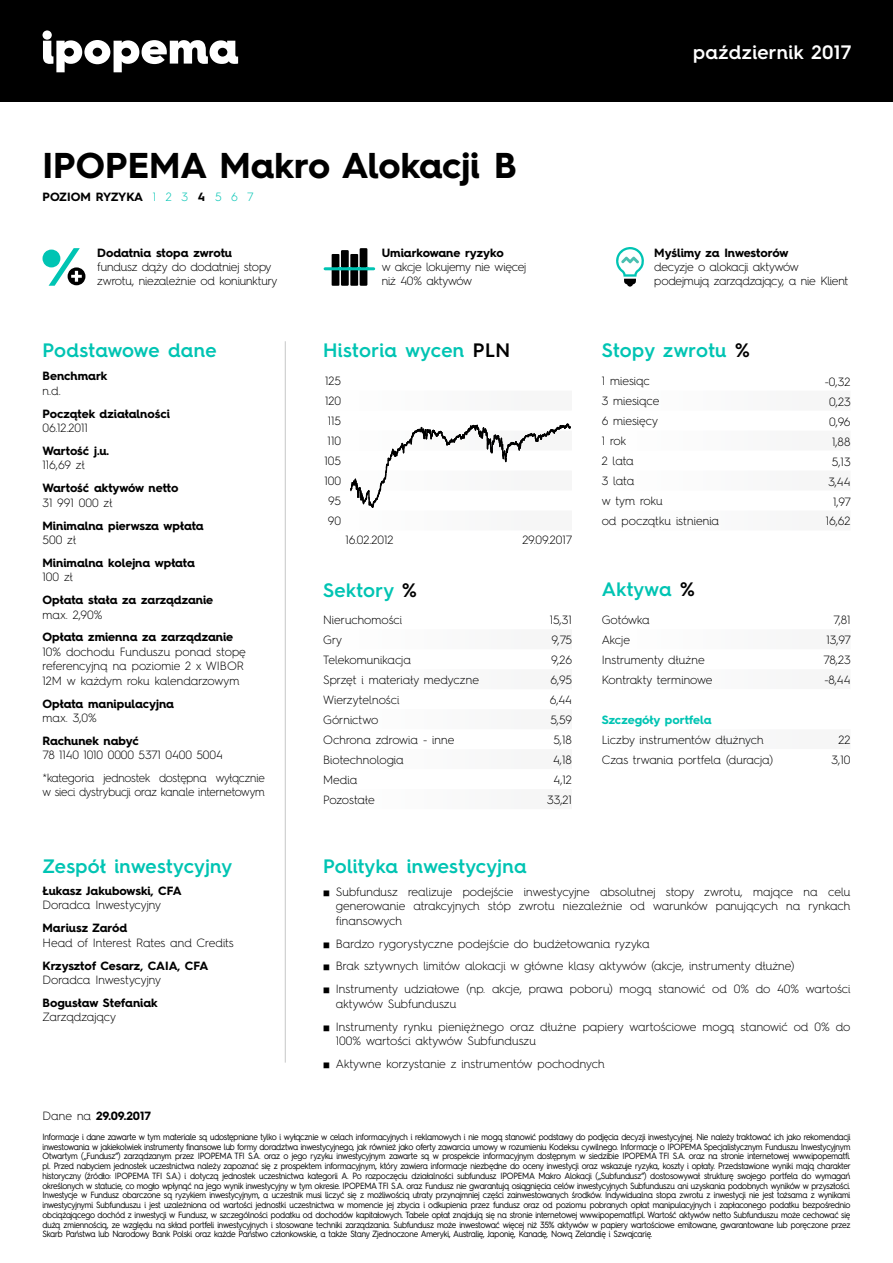
<style>
.page{position:relative;width:893px;height:1263px;background:#fff}
.page>*{position:absolute;margin:0;border:0;box-sizing:border-box;transform-origin:0 0}
.t1{font:700 36px "Hurme Geometric Sans 4";color:#000}
.t2{font:600 19.5px "Hurme Geometric Sans 4";letter-spacing:.02em;color:#00c4b3}
.t3{font:600 19.5px "Hurme Geometric Sans 4";letter-spacing:.02em;color:#fff}
.t4{font:300 12px/20px "Hurme Geometric Sans 4";letter-spacing:-.005em;color:#000}
.t5{font:700 12px "Hurme Geometric Sans 4";letter-spacing:-.005em;color:#000}
.t6{font:300 12px/14.4px "Hurme Geometric Sans 4";letter-spacing:-.005em;color:#000;scale:.96 1}
.t7{font:700 12px "Hurme Geometric Sans 4";color:#00c4b3}
.t8{font:300 12px "Hurme Geometric Sans 4";letter-spacing:-.025em;color:#000}
.t9{font:9px/9.8px "Hurme Geometric Sans 4";letter-spacing:-.03em;color:#000;text-align:justify;scale:.92 1}
.s1{font-weight:300;color:#00c4b3}
.s2{color:#000}
.s3{font-weight:300}
</style>
<div class="page">
<div style="left:0;top:0;width:893px;height:102px;background:#000"></div>
<svg style="left:43px;top:30px;width:195px;height:42px"></svg>
<hr style="left:285px;top:341px;width:1px;height:721px;background:#c6c7c8">
<svg style="left:43px;top:248px;width:42px;height:38px"></svg>
<hr style="left:325px;top:267px;width:14px;height:3px;background:#00c4b3">
<svg style="left:332px;top:248px;width:42px;height:38px"></svg>
<svg style="left:616px;top:247px;width:28px;height:40px"></svg>
<svg style="left:350px;top:423px;width:221px;height:85px"></svg>
<h1 class="t1" style="left:43px;top:140px;width:476px">IPOPEMA Makro Alokacji B</h1>
<h3 class="t5" style="left:43px;top:188px;width:212px">POZIOM RYZYKA <span class="s1">1 2 3</span> 4 <span class="s1">5 6 7</span></h3>
<h3 class="t5" style="left:97px;top:244px;width:136px">Dodatnia stopa zwrotu</h3>
<h3 class="t4" style="left:97px;top:259px;width:182px;line-height:14.4px">fundusz dąży do dodatniej stopy zwrotu, niezależnie od koniunktury</h3>
<h3 class="t5" style="left:382px;top:244px;width:124px">Umiarkowane ryzyko</h3>
<h3 class="t4" style="left:382px;top:259px;width:146px;line-height:14.4px">w akcje lokujemy nie więcej niż 40% aktywów</h3>
<h2 class="t3" style="left:693px;top:39px;width:160px">październik 2017</h2>
<h3 class="t5" style="left:654px;top:244px;width:136px">Myślimy za Inwestorów</h3>
<h3 class="t4" style="left:654px;top:259px;width:196px;line-height:14.4px">decyzje o alokacji aktywów podejmują zarządzający, a nie Klient</h3>
<h2 class="t2" style="left:43px;top:336px;width:176px">Podstawowe dane</h2>
<h2 class="t2" style="left:323px;top:336px;width:188px">Historia wycen <span class="s2">PLN</span></h2>
<h2 class="t2" style="left:602px;top:336px;width:150px">Stopy zwrotu <span class="s2">%</span></h2>
<h3 class="t5" style="left:43px;top:368px;width:67px">Benchmark</h3>
<h3 class="t4" style="left:43px;top:380px;width:20px">n.d.</h3>
<h3 class="t5" style="left:43px;top:405px;width:129px">Początek działalności</h3>
<h3 class="t4" style="left:43px;top:418px;width:47px">06.12.2011</h3>
<h3 class="t5" style="left:43px;top:442px;width:68px">Wartość j.u.</h3>
<h3 class="t4" style="left:43px;top:455px;width:44px">116,69 zł</h3>
<h3 class="t5" style="left:43px;top:480px;width:138px">Wartość aktywów netto</h3>
<h3 class="t4" style="left:43px;top:492px;width:72px">31 991 000 zł</h3>
<h3 class="t5" style="left:43px;top:517px;width:163px">Minimalna pierwsza wpłata</h3>
<h3 class="t4" style="left:43px;top:529px;width:35px">500 zł</h3>
<h3 class="t5" style="left:43px;top:554px;width:154px">Minimalna kolejna wpłata</h3>
<h3 class="t4" style="left:43px;top:567px;width:32px">100 zł</h3>
<h3 class="t5" style="left:43px;top:591px;width:172px">Opłata stała za zarządzanie</h3>
<h3 class="t4" style="left:43px;top:604px;width:62px">max. 2,90%</h3>
<h3 class="t5" style="left:43px;top:629px;width:192px">Opłata zmienna za zarządzanie</h3>
<h3 class="t4" style="left:43px;top:644px;width:205px;line-height:14.4px">10% dochodu Funduszu ponad stopę referencyjną na poziomie 2 x WIBOR<br>12M w każdym roku kalendarzowym</h3>
<h3 class="t5" style="left:43px;top:695px;width:133px">Opłata manipulacyjna</h3>
<h3 class="t4" style="left:43px;top:707px;width:56px">max. 3,0%</h3>
<h3 class="t5" style="left:43px;top:732px;width:98px">Rachunek nabyć</h3>
<h3 class="t4" style="left:43px;top:745px;width:182px">78 1140 1010 0000 5371 0400 5004</h3>
<h3 class="t6" style="left:43px;top:770px;width:233px">*kategoria jednostek dostępna wyłącznie w sieci dystrybucji oraz kanale internetowym</h3>
<h2 class="t2" style="left:43px;top:852px;width:191px">Zespół inwestycyjny</h2>
<h3 class="t5" style="left:43px;top:882px;width:141px">Łukasz Jakubowski, CFA</h3>
<h3 class="t4" style="left:43px;top:895px;width:120px">Doradca Inwestycyjny</h3>
<h3 class="t5" style="left:43px;top:920px;width:86px">Mariusz Zaród</h3>
<h3 class="t4" style="left:43px;top:932px;width:193px">Head of Interest Rates and Credits</h3>
<h3 class="t5" style="left:43px;top:957px;width:167px">Krzysztof Cesarz, CAIA, CFA</h3>
<h3 class="t4" style="left:43px;top:969px;width:120px">Doradca Inwestycyjny</h3>
<h3 class="t5" style="left:43px;top:994px;width:117px">Bogusław Stefaniak</h3>
<h3 class="t4" style="left:43px;top:1007px;width:75px">Zarządzający</h3>
<h3 class="t5" style="left:43px;top:1108px;width:110px"><span class="s3">Dane na</span> 29.09.2017</h3>
<h3 class="t4" style="left:324px;top:371px;width:18px;text-align:center">125<br>120<br>115<br>110<br>105<br>100<br>95<br>90</h3>
<h3 class="t4" style="left:345px;top:529px;width:50px">16.02.2012</h3>
<h3 class="t4" style="left:522px;top:530px;width:52px">29.09.2017</h3>
<h3 class="t4" style="left:602px;top:371px;width:119px">1 miesiąc<br>3 miesiące<br>6 miesięcy<br>1 rok<br>2 lata<br>3 lata<br>w tym roku<br>od początku istnienia</h3>
<h2 class="t2" style="left:323px;top:577px;width:95px">Sektory <span class="s2">%</span></h2>
<h2 class="t2" style="left:602px;top:575px;width:95px">Aktywa <span class="s2">%</span></h2>
<h3 class="t4" style="left:825px;top:371px;width:28px;text-align:right">-0,32<br>0,23<br>0,96<br>1,88<br>5,13<br>3,44<br>1,97<br>16,62</h3>
<h3 class="t4" style="left:323px;top:610px;width:81px">Nieruchomości</h3>
<h3 class="t4" style="left:550px;top:610px;width:24px">15,31</h3>
<h3 class="t4" style="left:323px;top:630px;width:20px">Gry</h3>
<h3 class="t4" style="left:551px;top:630px;width:22px">9,75</h3>
<h3 class="t4" style="left:323px;top:650px;width:89px">Telekomunikacja</h3>
<h3 class="t4" style="left:551px;top:650px;width:22px">9,26</h3>
<h3 class="t4" style="left:323px;top:670px;width:157px">Sprzęt i materiały medyczne</h3>
<h3 class="t4" style="left:551px;top:670px;width:23px">6,95</h3>
<h3 class="t4" style="left:323px;top:690px;width:78px">Wierzytelności</h3>
<h3 class="t4" style="left:550px;top:690px;width:24px">6,44</h3>
<h3 class="t4" style="left:323px;top:710px;width:57px">Górnictwo</h3>
<h3 class="t4" style="left:550px;top:710px;width:23px">5,59</h3>
<h3 class="t4" style="left:323px;top:730px;width:133px">Ochrona zdrowia - inne</h3>
<h3 class="t4" style="left:553px;top:730px;width:20px">5,18</h3>
<h3 class="t4" style="left:323px;top:750px;width:82px">Biotechnologia</h3>
<h3 class="t4" style="left:553px;top:750px;width:20px">4,18</h3>
<h3 class="t4" style="left:323px;top:770px;width:36px">Media</h3>
<h3 class="t4" style="left:554px;top:770px;width:20px">4,12</h3>
<h3 class="t8" style="left:323px;top:792px;width:53px">Pozostałe</h3>
<h3 class="t4" style="left:547px;top:789px;width:26px">33,21</h3>
<h2 class="t2" style="left:323px;top:852px;width:205px">Polityka inwestycyjna</h2>
<h3 class="t4" style="left:602px;top:610px;width:50px">Gotówka</h3>
<h3 class="t4" style="left:833px;top:610px;width:19px">7,81</h3>
<h3 class="t4" style="left:602px;top:630px;width:30px">Akcje</h3>
<h3 class="t4" style="left:827px;top:630px;width:26px">13,97</h3>
<h3 class="t4" style="left:602px;top:650px;width:105px">Instrumenty dłużne</h3>
<h3 class="t4" style="left:823px;top:650px;width:29px">78,23</h3>
<h3 class="t4" style="left:602px;top:670px;width:112px">Kontrakty terminowe</h3>
<h3 class="t4" style="left:824px;top:670px;width:28px">-8,44</h3>
<h3 class="t7" style="left:602px;top:711px;width:111px">Szczegóły portfela</h3>
<h3 class="t4" style="left:602px;top:730px;width:163px">Liczby instrumentów dłużnych</h3>
<h3 class="t4" style="left:838px;top:730px;width:13px">22</h3>
<h3 class="t4" style="left:602px;top:750px;width:173px">Czas trwania portfela (duracja)</h3>
<h3 class="t4" style="left:832px;top:750px;width:20px">3,10</h3>
<h3 class="t4" style="left:336px;top:884px;width:516px;line-height:14.4px;text-align:justify">Subfundusz realizuje podejście inwestycyjne absolutnej stopy zwrotu, mające na celu generowanie atrakcyjnych stóp zwrotu niezależnie od warunków panujących na rynkach finansowych</h3>
<h3 class="t4" style="left:336px;top:932px;width:516px;line-height:23px">Bardzo rygorystyczne podejście do budżetowania ryzyka<br>Brak sztywnych limitów alokacji w główne klasy aktywów (akcje, instrumenty dłużne)<br>Instrumenty udziałowe (np. akcje, prawa poboru) mogą stanowić od 0% do 40% wartości</h3>
<h3 class="t4" style="left:336px;top:992px;width:516px;line-height:23px">aktywów Subfunduszu<br>Instrumenty rynku pieniężnego oraz dłużne papiery wartościowe mogą stanowić od 0% do</h3>
<h3 class="t4" style="left:336px;top:1029px;width:270px;line-height:23px">100% wartości aktywów Subfunduszu<br>Aktywne korzystanie z instrumentów pochodnych</h3>
<p class="t9" style="left:43px;top:1131px;width:880px">Informacje i dane zawarte w tym materiale są udostępniane tylko i wyłącznie w celach informacyjnych i reklamowych i nie mogą stanowić podstawy do podjęcia decyzji inwestycyjnej. Nie należy traktować ich jako rekomendacji inwestowania w jakiekolwiek instrumenty finansowe lub formy doradztwa inwestycyjnego, jak również jako oferty zawarcia umowy w rozumieniu Kodeksu cywilnego. Informacje o IPOPEMA Specjalistycznym Funduszu Inwestycyjnym Otwartym („Fundusz”) zarządzanym przez IPOPEMA TFI S.A. oraz o jego ryzyku inwestycyjnym zawarte są w prospekcie informacyjnym dostępnym w siedzibie IPOPEMA TFI S.A. oraz na stronie internetowej www.ipopematfi. pl. Przed nabyciem jednostek uczestnictwa należy zapoznać się z prospektem informacyjnym, który zawiera informacje niezbędne do oceny inwestycji oraz wskazuje ryzyka, koszty i opłaty. Przedstawione wyniki mają charakter historyczny (źródło: IPOPEMA TFI S.A.) i dotyczą jednostek uczestnictwa kategorii A. Po rozpoczęciu działalności subfundusz IPOPEMA Makro Alokacji („Subfundusz”) dostosowywał strukturę swojego portfela do wymagań określonych w statucie, co mogło wpłynąć na jego wynik inwestycyjny w tym okresie. IPOPEMA TFI S.A. oraz Fundusz nie gwarantują osiągnięcia celów inwestycyjnych Subfunduszu ani uzyskania podobnych wyników w przyszłości.<br>Inwestycje w Fundusz obarczone są ryzykiem inwestycyjnym, a uczestnik musi liczyć się z możliwością utraty przynajmniej części zainwestowanych środków. Indywidualna stopa zwrotu z inwestycji nie jest tożsama z wynikami inwestycyjnymi Subfunduszu i jest uzależniona od wartości jednostki uczestnictwa w momencie jej zbycia i odkupienia przez fundusz oraz od poziomu pobranych opłat manipulacyjnych i zapłaconego podatku bezpośrednio obciążającego dochód z inwestycji w Fundusz, w szczególności podatku od dochodów kapitałowych. Tabele opłat znajdują się na stronie internetowej www.ipopematfi.pl. Wartość aktywów netto Subfunduszu może cechować się dużą zmiennością, ze względu na skład portfeli inwestycyjnych i stosowane techniki zarządzania. Subfundusz może inwestować więcej niż 35% aktywów w papiery wartościowe emitowane, gwarantowane lub poręczone przez Skarb Państwa lub Narodowy Bank Polski oraz każde Państwo członkowskie, a także Stany Zjednoczone Ameryki, Australię, Japonię, Kanadę, Nową Zelandię i Szwajcarię.</p>
</div>
